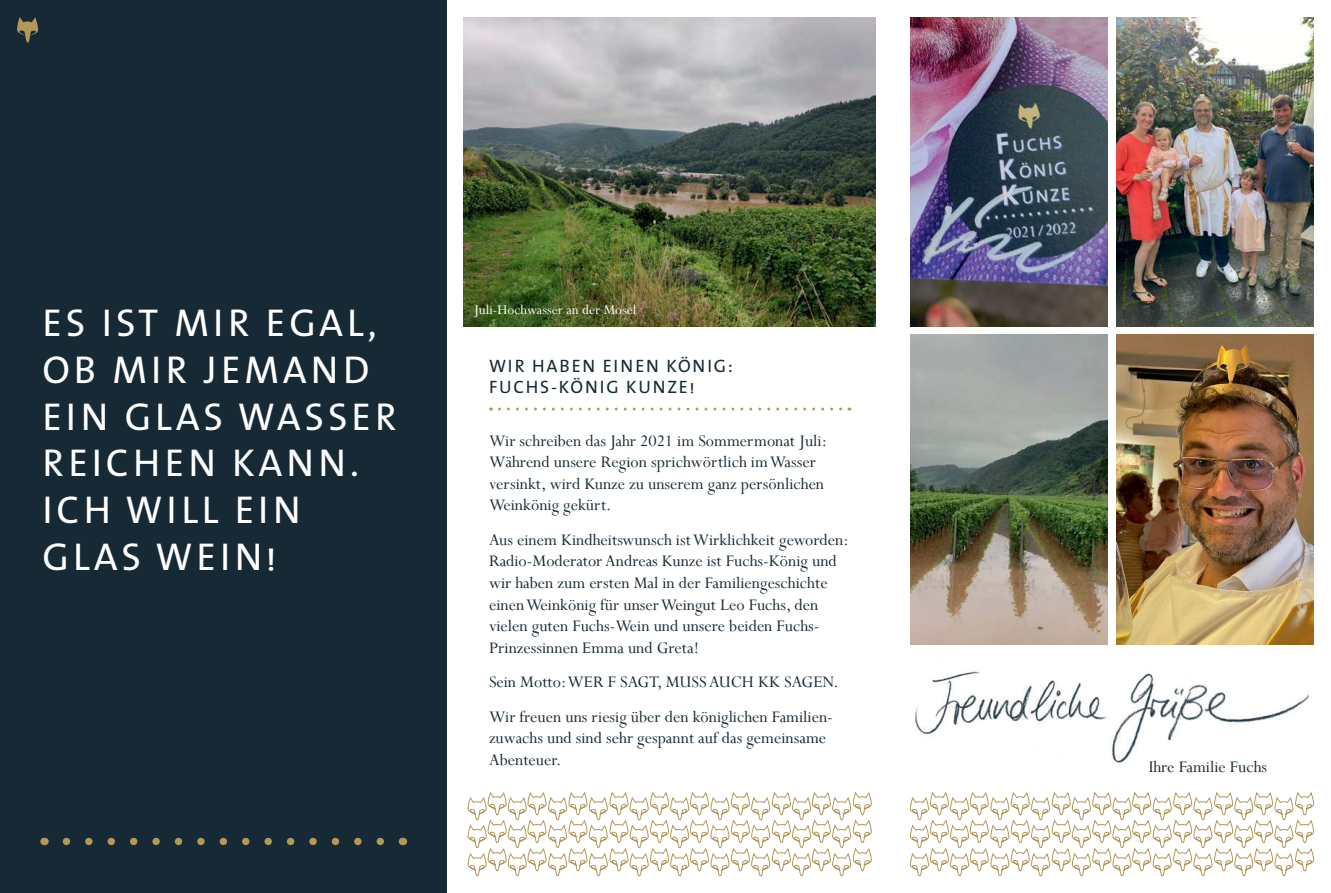
<style>
.page{position:relative;width:1331px;height:893px;background:#fff}
.page>*{position:absolute;margin:0;border:0;box-sizing:border-box;transform-origin:0 0}
.t1{font:39px/46.8px "The Sans Caps";letter-spacing:.1em;color:#fff}
.t2{font:18px/21.6px "Perpetua";color:#162934}
.t3{font:18px/21.6px "The Sans Caps";letter-spacing:.1em;color:#162934}
.t4{font:15px "Perpetua";color:#fff}
</style>
<div class="page">
<img style="left:1116px;top:335px;width:198px;height:309px">
<div style="left:0;top:0;width:446px;height:893px;background:#162934"></div>
<img style="left:463px;top:17px;width:413px;height:309px">
<img style="left:910px;top:335px;width:198px;height:309px">
<svg style="left:66px;top:838px;width:318px;height:7px"></svg>
<svg style="left:910px;top:792px;width:404px;height:84px"></svg>
<svg style="left:467px;top:792px;width:405px;height:84px"></svg>
<svg style="left:17px;top:17px;width:21px;height:25px"></svg>
<img style="left:915px;top:671px;width:394px;height:92px">
<img style="left:1116px;top:17px;width:198px;height:309px">
<img style="left:910px;top:17px;width:198px;height:309px">
<svg style="left:499px;top:408px;width:351px;height:3px"></svg>
<h1 class="t1" style="left:43px;top:302px;width:356px">ES IST MIR EGAL,<br>OB MIR JEMAND<br>EIN GLAS WASSER<br>REICHEN KANN.<br>ICH WILL EIN<br>GLAS WEIN!</h1>
<p class="t4" style="left:474px;top:303px;width:164px">Juli-Hochwasser an der Mosel</p>
<p class="t3" style="left:489px;top:356px;width:245px">WIR HABEN EINEN KÖNIG:<br>FUCHS-KÖNIG KUNZE!</p>
<p class="t2" style="left:489px;top:431px;width:339px">Wir schreiben das Jahr 2021 im Sommermonat Juli:<br>Während unsere Region sprichwörtlich im Wasser versinkt, wird Kunze zu unserem ganz persönlichen Weinkönig gekürt.</p>
<p class="t2" style="left:489px;top:530px;width:361px">Aus einem Kindheitswunsch ist Wirklichkeit geworden:<br>Radio-Moderator Andreas Kunze ist Fuchs-König und wir haben zum ersten Mal in der Familiengeschichte einen Weinkönig für unser Weingut Leo Fuchs, den vielen guten Fuchs-Wein und unsere beiden Fuchs-Prinzessinnen Emma und Greta!</p>
<p class="t2" style="left:489px;top:666px;width:351px;line-height:34.3px">Sein Motto: WER F SAGT, MUSS AUCH KK SAGEN.<br>Wir freuen uns riesig über den königlichen Familien-</p>
<p class="t2" style="left:489px;top:729px;width:339px">zuwachs und sind sehr gespannt auf das gemeinsame<br>Abenteuer.</p>
<p class="t2" style="left:1149px;top:757px;width:120px">Ihre Familie Fuchs</p>
</div>
